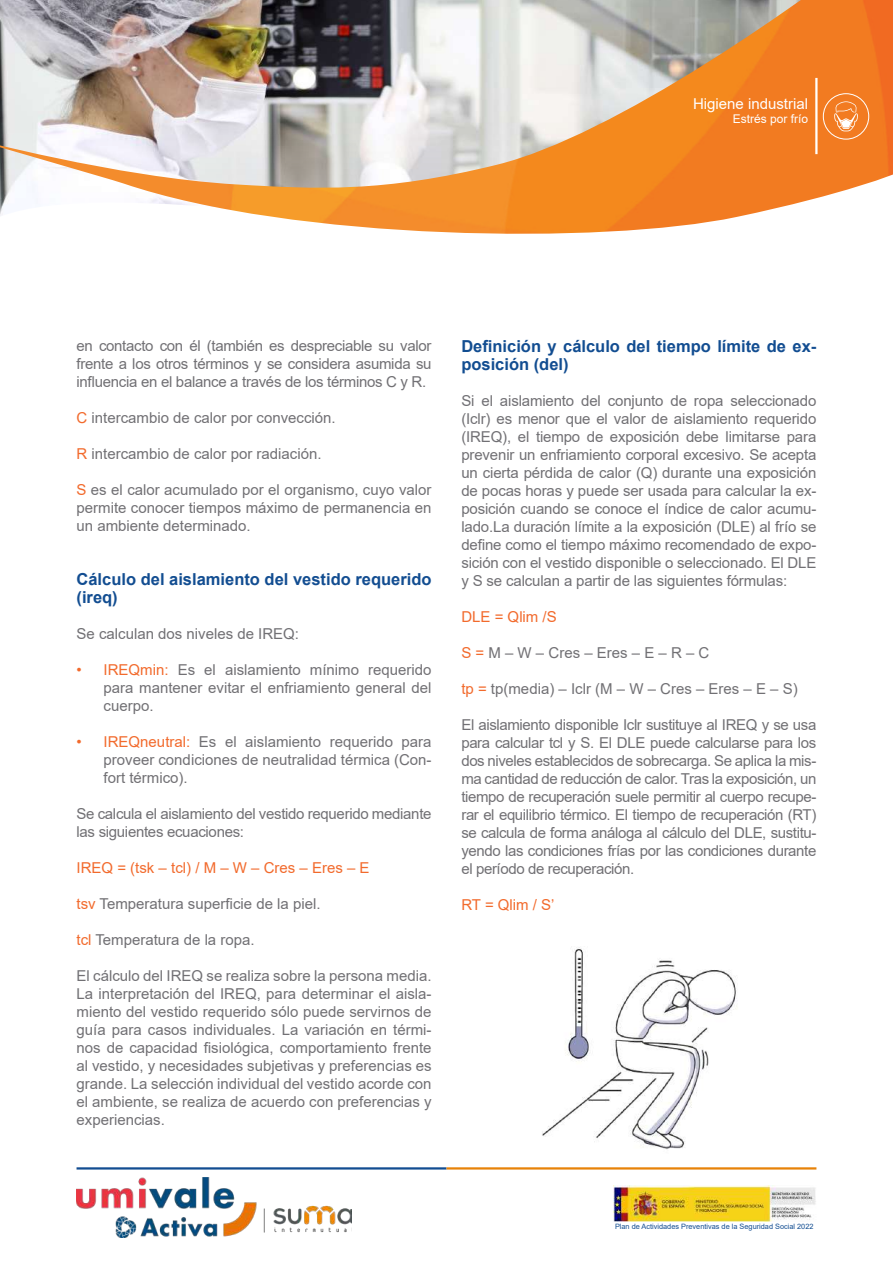
<style>
.page{position:relative;width:893px;height:1263px;background:#fff}
.page>*{position:absolute;margin:0;border:0;box-sizing:border-box;transform-origin:0 0}
.t1{font:700 16.5px/18px "Arial";color:#124d91}
.t2{font:15px/18px "Arial";color:#717074;text-align:justify}
.t3{font:15px/18px "Arial";letter-spacing:-.02em;color:#717074}
.t4{font:15px "Arial";color:#f26a2c}
.t5{font:15px "Arial";color:#fff}
.t6{font:12px "Arial";color:#fff}
.t7{font:7.35px "Arial";color:#124d91}
.s1{color:#f26a2c}
</style>
<div class="page">
<img style="left:614px;top:1185px;width:202px;height:36px">
<hr style="left:77px;top:1167px;width:369px;height:2px;background:#124d91">
<hr style="left:446px;top:1167px;width:370px;height:2px;background:#e78208">
<img style="left:77px;top:1178px;width:275px;height:59px">
<img style="left:0;top:0;width:893px;height:234px">
<svg style="left:834px;top:101px;width:24px;height:30px"></svg>
<div style="left:823px;top:93px;width:46px;height:47px;border:1px solid #fff;border-radius:50%"></div>
<hr style="left:815px;top:78px;width:2px;height:76px;background:#fff">
<img style="left:542px;top:947px;width:195px;height:203px">
<p class="t5" style="left:693px;top:94px;width:117px">Higiene industrial</p>
<p class="t6" style="left:733px;top:110px;width:77px">Estrés por frío</p>
<p class="t2" style="left:77px;top:337px;width:357px">en contacto con él (también es despreciable su valor frente a los otros términos y se considera asumida su influencia en el balance a través de los términos C y R.</p>
<p class="t2" style="left:77px;top:409px;width:261px"><span class="s1">C</span> intercambio de calor por convección.</p>
<p class="t2" style="left:77px;top:445px;width:247px"><span class="s1">R</span> intercambio de calor por radiación.</p>
<p class="t2" style="left:77px;top:481px;width:357px"><span class="s1">S</span> es el calor acumulado por el organismo, cuyo valor permite conocer tiempos máximo de permanencia en un ambiente determinado.</p>
<p class="t1" style="left:77px;top:570px;width:357px">Cálculo del aislamiento del vestido requerido (ireq)</p>
<p class="t2" style="left:77px;top:625px;width:224px">Se calculan dos niveles de IREQ:</p>
<p class="t2" style="left:104px;top:661px;width:330px;text-indent:-27px"><span class="s1">• IREQmin:</span> Es el aislamiento mínimo requerido para mantener evitar el enfriamiento general del cuerpo.</p>
<p class="t2" style="left:104px;top:733px;width:330px;text-indent:-27px"><span class="s1">• IREQneutral:</span> Es el aislamiento requerido para proveer condiciones de neutralidad térmica (Con&shy;fort térmico).</p>
<p class="t3" style="left:77px;top:805px;width:356px">Se calcula el aislamiento del vestido requerido mediante las siguientes ecuaciones:</p>
<p class="t4" style="left:77px;top:857px;width:295px">IREQ = (tsk – tcl) / M – W – Cres – Eres – E</p>
<p class="t2" style="left:77px;top:895px;width:245px"><span class="s1">tsv</span> Temperatura superficie de la piel.</p>
<p class="t2" style="left:77px;top:931px;width:180px"><span class="s1">tcl</span> Temperatura de la ropa.</p>
<p class="t2" style="left:77px;top:967px;width:357px">El cálculo del IREQ se realiza sobre la persona media.<br>La interpretación del IREQ, para determinar el aisla&shy;miento del vestido requerido sólo puede servirnos de guía para casos individuales. La variación en térmi&shy;nos de capacidad fisiológica, comportamiento frente al vestido, y necesidades subjetivas y preferencias es grande. La selección individual del vestido acorde con el ambiente, se realiza de acuerdo con preferencias y experiencias.</p>
<p class="t1" style="left:461px;top:338px;width:357px">Definición y cálculo del tiempo límite de ex&shy;posición (del)</p>
<p class="t2" style="left:461px;top:392px;width:357px">Si el aislamiento del conjunto de ropa seleccionado (Iclr) es menor que el valor de aislamiento requerido (IREQ), el tiempo de exposición debe limitarse para prevenir un enfriamiento corporal excesivo. Se acepta un cierta pérdida de calor (Q) durante una exposición de pocas horas y puede ser usada para calcular la ex&shy;posición cuando se conoce el índice de calor acumu&shy;lado.La duración límite a la exposición (DLE) al frío se define como el tiempo máximo recomendado de expo&shy;sición con el vestido disponible o seleccionado. El DLE y S se calculan a partir de las siguientes fórmulas:</p>
<p class="t4" style="left:461px;top:607px;width:97px">DLE = Qlim /S</p>
<p class="t2" style="left:461px;top:644px;width:250px"><span class="s1">S =</span> M – W – Cres – Eres – E – R – C</p>
<p class="t2" style="left:461px;top:680px;width:338px"><span class="s1">tp =</span> tp(media) – Iclr (M – W – Cres – Eres – E – S)</p>
<p class="t2" style="left:461px;top:716px;width:357px">El aislamiento disponible Iclr sustituye al IREQ y se usa para calcular tcl y S. El DLE puede calcularse para los dos niveles establecidos de sobrecarga. Se aplica la mis&shy;ma cantidad de reducción de calor. Tras la exposición, un tiempo de recuperación suele permitir al cuerpo recupe&shy;rar el equilibrio térmico. El tiempo de recuperación (RT) se calcula de forma análoga al cálculo del DLE, sustitu&shy;yendo las condiciones frías por las condiciones durante el período de recuperación.</p>
<p class="t4" style="left:461px;top:895px;width:95px">RT = Qlim / S’</p>
<p class="t7" style="left:615px;top:1221px;width:200px">Plan de Actividades Preventivas de la Seguridad Social 2022</p>
</div>
